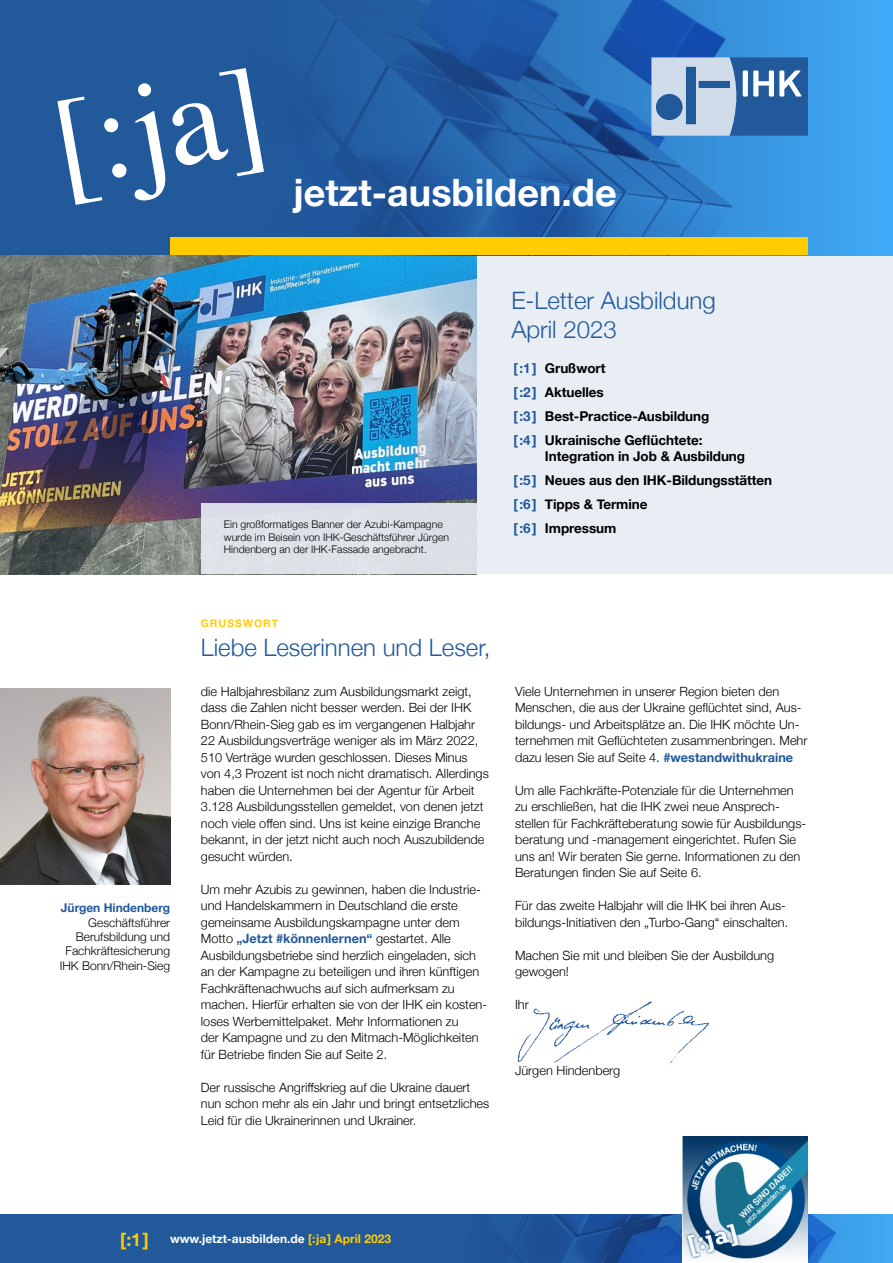
<style>
.page{position:relative;width:893px;height:1263px;background:#fff}
.page>*{position:absolute;margin:0;border:0;box-sizing:border-box;transform-origin:0 0}
.t1{font:700 37.8px "Helvetica Neue";color:#fff}
.t2{font:300 24px/28.8px "Helvetica Neue";color:#22599b}
.t3{font:700 13.5px/24px "Helvetica Neue";letter-spacing:-.005em;color:#000}
.t4{font:300 12.75px/16.5px "Helvetica Neue";color:#000}
.t5{font:300 12px/14.4px "Helvetica Neue";color:#000;text-align:right}
.t6{font:700 12px "Helvetica Neue";color:#fff}
.t7{font:700 12px "Helvetica Neue";color:#22599b}
.t8{font:300 10.5px/12.6px "Helvetica Neue";color:#000}
.t9{font:700 10.5px "Helvetica Neue";letter-spacing:.1em;color:#fc0}
.s1{color:#22599b}
.s2{font-weight:700;color:#22599b}
.s3{font-size:18px;color:#fc0}
.s4{color:#fc0}
</style>
<div class="page">
<div style="left:0;top:255px;width:893px;height:319px;background:#e9eef5"></div>
<div style="left:0;top:1214px;width:893px;height:49px;background:#22599b"></div>
<img style="left:509px;top:1214px;width:384px;height:49px">
<div style="left:0;top:0;width:893px;height:255px;background:#22599b"></div>
<img style="left:355px;top:0;width:538px;height:255px">
<svg style="left:57px;top:68px;width:207px;height:137px"></svg>
<img style="left:683px;top:1136px;width:125px;height:127px">
<div style="left:170px;top:237px;width:638px;height:18px;background:#fc0"></div>
<svg style="left:651px;top:57px;width:157px;height:79px"></svg>
<div style="left:656px;top:94px;width:26px;height:26px;background:#22599b;border-radius:50%"></div>
<div style="left:656px;top:94px;width:26px;height:26px;border:2px solid #22599b;border-radius:50%"></div>
<div style="left:686px;top:67px;width:9px;height:57px;background:#22599b"></div>
<div style="left:699px;top:81px;width:31px;height:6px;background:#22599b"></div>
<img style="left:517px;top:1001px;width:192px;height:62px">
<img style="left:0;top:688px;width:170px;height:196px">
<img style="left:0;top:255px;width:476px;height:319px">
<div style="left:201px;top:503px;width:276px;height:71px;background:#dce1e7"></div>
<h1 class="t1" style="left:293px;top:163px;width:325px">jetzt-ausbilden.de</h1>
<p class="t7" style="left:61px;top:898px;width:111px">Jürgen Hindenberg</p>
<p class="t5" style="left:60px;top:914px;width:112px">Geschäftsführer<br>Berufsbildung und<br>Fachkräftesicherung<br>IHK Bonn/Rhein-Sieg</p>
<p class="t8" style="left:224px;top:517px;width:227px">Ein großformatiges Banner der Azubi-Kampagne wurde im Beisein von IHK-Geschäftsführer Jürgen<br>Hindenberg an der IHK-Fassade angebracht.</p>
<h2 class="t2" style="left:511px;top:284px;width:206px">E-Letter Ausbildung<br>April 2023</h2>
<p class="t3" style="left:513px;top:357px;width:197px"><span class="s1">[:1]</span> Grußwort<br><span class="s1">[:2]</span> Aktuelles<br><span class="s1">[:3]</span> Best-Practice-Ausbildung <span class="s1">[:4]</span> Ukrainische Geflüchtete:</p>
<p class="t3" style="left:513px;top:445px;width:260px;text-indent:31px">Integration in Job &amp; Ausbildung<br><span class="s1">[:5]</span> Neues aus den IHK-Bildungsstätten <span class="s1">[:6]</span> Tipps &amp; Termine<br><span class="s1">[:6]</span> Impressum</p>
<p class="t9" style="left:201px;top:615px;width:79px">GRUSSWORT</p>
<h2 class="t2" style="left:201px;top:631px;width:291px">Liebe Leserinnen und Leser,</h2>
<p class="t4" style="left:201px;top:682px;width:289px">die Halbjahresbilanz zum Ausbildungsmarkt zeigt, dass die Zahlen nicht besser werden. Bei der IHK Bonn/Rhein-Sieg gab es im vergangenen Halbjahr 22 Ausbildungsverträge weniger als im März 2022, 510 Verträge wurden geschlossen. Dieses Minus von 4,3 Prozent ist noch nicht dramatisch. Allerdings haben die Unternehmen bei der Agentur für Arbeit 3.128 Ausbildungsstellen gemeldet, von denen jetzt noch viele offen sind. Uns ist keine einzige Branche bekannt, in der jetzt nicht auch noch Auszubildende gesucht würden.</p>
<p class="t4" style="left:201px;top:880px;width:288px">Um mehr Azubis zu gewinnen, haben die Industrie&shy;und Handelskammern in Deutschland die erste gemeinsame Ausbildungskampagne unter dem Motto <span class="s2">„Jetzt #könnenlernen“</span> gestartet. Alle Ausbildungsbetriebe sind herzlich eingeladen, sich an der Kampagne zu beteiligen und ihren künftigen Fachkräftenachwuchs auf sich aufmerksam zu machen. Hierfür erhalten sie von der IHK ein kosten&shy;loses Werbemittelpaket. Mehr Informationen zu<br>der Kampagne und zu den Mitmach-Möglichkeiten für Betriebe finden Sie auf Seite 2.</p>
<p class="t4" style="left:201px;top:1078px;width:290px">Der russische Angriffskrieg auf die Ukraine dauert nun schon mehr als ein Jahr und bringt entsetzliches<br>Leid für die Ukrainerinnen und Ukrainer.</p>
<p class="t4" style="left:515px;top:682px;width:294px">Viele Unternehmen in unserer Region bieten den Menschen, die aus der Ukraine geflüchtet sind, Aus&shy;bildungs- und Arbeitsplätze an. Die IHK möchte Un&shy;ternehmen mit Geflüchteten zusammenbringen. Mehr dazu lesen Sie auf Seite 4. <span class="s2">#westandwithukraine</span></p>
<p class="t4" style="left:515px;top:781px;width:293px">Um alle Fachkräfte-Potenziale für die Unternehmen zu erschließen, hat die IHK zwei neue Ansprech&shy;stellen für Fachkräfteberatung sowie für Ausbildungs&shy;beratung und -management eingerichtet. Rufen Sie uns an! Wir beraten Sie gerne. Informationen zu den Beratungen finden Sie auf Seite 6.</p>
<p class="t4" style="left:515px;top:896px;width:275px">Für das zweite Halbjahr will die IHK bei ihren Aus&shy;bildungs-Initiativen den „Turbo-Gang“ einschalten.</p>
<p class="t4" style="left:515px;top:946px;width:261px">Machen Sie mit und bleiben Sie der Ausbildung gewogen!</p>
<p class="t4" style="left:515px;top:995px;width:15px">Ihr</p>
<p class="t4" style="left:515px;top:1061px;width:107px">Jürgen Hindenberg</p>
<p class="t6" style="left:120px;top:1230px;width:272px"><span class="s3">[:1]</span> www.jetzt-ausbilden.de <span class="s4">[:ja] April 2023</span></p>
</div>
